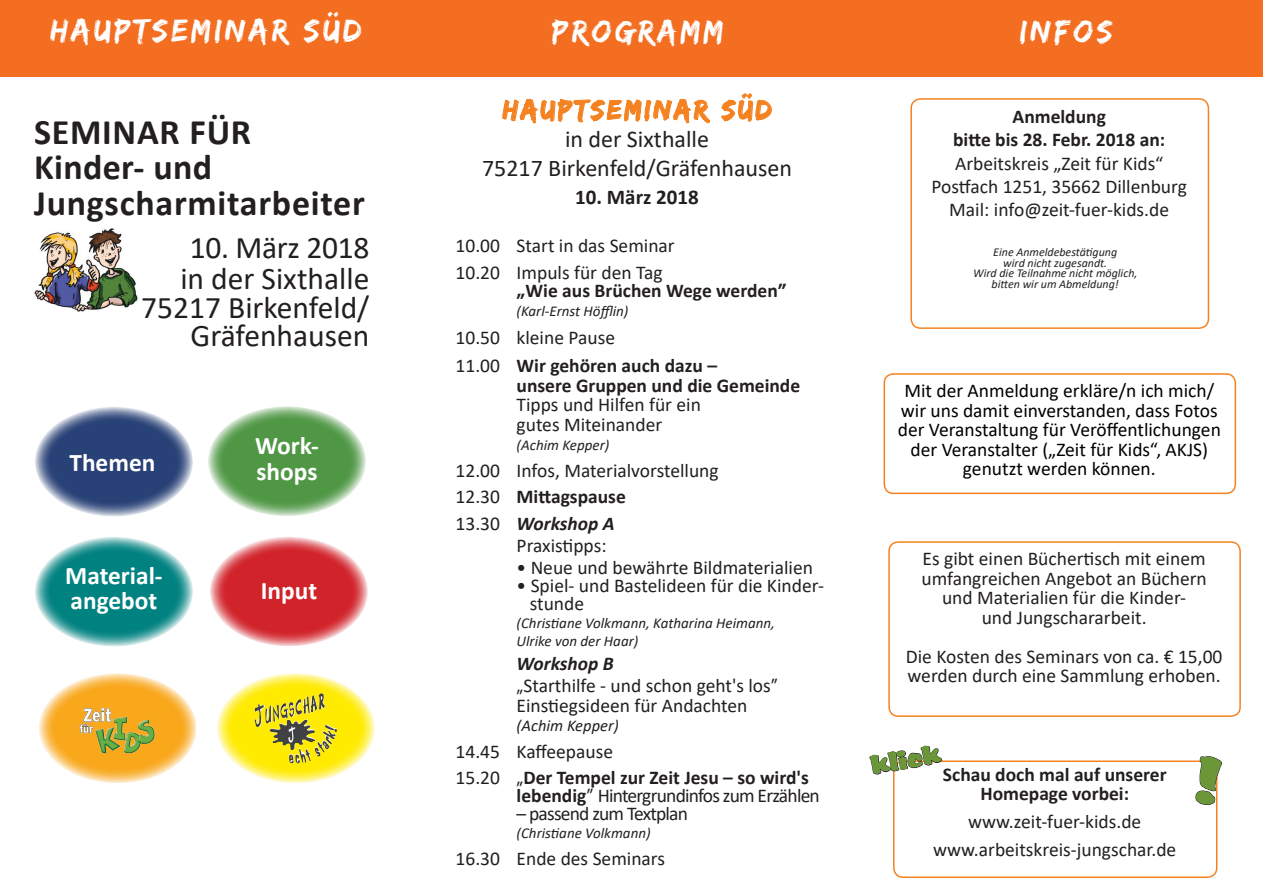
<style>
.page{position:relative;width:1263px;height:893px;background:#fff}
.page>*{position:absolute;margin:0;border:0;box-sizing:border-box;transform-origin:0 0}
.t1{font:700 36px/35.4px "Calibri";letter-spacing:.02em;color:#231f20}
.t2{font:33px "Edo";letter-spacing:.1em;color:#fff}
.t3{font:31.5px/29.2px "Calibri";color:#231f20;text-align:right}
.t4{font:28.5px "Edo";letter-spacing:.1em;color:#f58220}
.t5{font:27px "Market";color:#6b9738}
.t6{font:700 25.35px/25.3px "Calibri";color:#fff}
.t7{font:24px/28.5px "Calibri";color:#231f20;text-align:center}
.t8{font:700 21px "Calibri";color:#231f20}
.t9{font:19.5px/19.5px "Calibri";color:#231f20}
.t10{font:700 19.5px/26.5px "Calibri";color:#231f20;text-align:center}
.t11{font:19.5px/19.5px "Calibri";color:#000;text-align:center}
.t12{font:19.5px "Calibri";letter-spacing:-.04em;color:#231f20}
.t13{font:italic 16.5px "Calibri";color:#231f20}
.t14{font:italic 15px/18px "Calibri";color:#231f20}
.t15{font:italic 12px/10.5px "Calibri";color:#231f20;text-align:center}
.s1{font-family:"Myriad Pro"}
.s2{font-weight:700}
.s3{font-weight:700;font-style:italic}
.s4{font-weight:400}
.s5{font-family:"Myriad Pro";font-weight:400}
</style>
<div class="page">
<img style="left:34px;top:229px;width:103px;height:82px">
<svg style="left:35px;top:537px;width:158px;height:109px;background:#249392"></svg>
<svg style="left:210px;top:537px;width:158px;height:109px;background:#d74248"></svg>
<svg style="left:35px;top:407px;width:158px;height:110px;background:#485d8a"></svg>
<svg style="left:208px;top:406px;width:158px;height:110px;background:#68a55f"></svg>
<svg style="left:217px;top:673px;width:158px;height:110px;background:#fcec3a"></svg>
<img style="left:255px;top:693px;width:82px;height:57px">
<svg style="left:39px;top:673px;width:158px;height:110px;background:#fab94b"></svg>
<img style="left:78px;top:700px;width:79px;height:56px">
<div style="left:0;top:0;width:412px;height:77px;background:#f36e21"></div>
<div style="left:412px;top:0;width:851px;height:77px;background:#f36e21"></div>
<svg style="left:502px;top:99px;width:208px;height:25px"></svg>
<svg style="left:721px;top:93px;width:51px;height:29px"></svg>
<div style="left:910px;top:98px;width:299px;height:231px;border:2px solid #f58220;border-radius:9px"></div>
<div style="left:893px;top:760px;width:324px;height:118px;border:2px solid #f58220;border-radius:10px"></div>
<svg style="left:869px;top:745px;width:73px;height:42px"></svg>
<div style="left:888px;top:541px;width:353px;height:176px;border:2px solid #f58220;border-radius:9px"></div>
<div style="left:883px;top:373px;width:353px;height:121px;border:2px solid #f58220;border-radius:9px"></div>
<svg style="left:1193px;top:756px;width:29px;height:50px"></svg>
<h2 class="t2" style="left:50px;top:11px;width:313px">HAUPTSEMINAR SÜD</h2>
<h2 class="t2" style="left:552px;top:12px;width:172px">PROGRAMM</h2>
<h2 class="t2" style="left:1019px;top:12px;width:95px">INFOS</h2>
<h1 class="t1" style="left:34px;top:114px;width:332px">SEMINAR FÜR<br>Kinder- und<br>Jungscharmitarbeiter</h1>
<h3 class="t3" style="left:141px;top:233px;width:230px">10. März 2018<br>in der Sixthalle<br>75217 Birkenfeld/<br>Gräfenhausen</h3>
<p class="t6" style="left:255px;top:433px;width:65px">Work&shy;shops</p>
<p class="t6" style="left:69px;top:450px;width:87px">Themen</p>
<p class="t6" style="left:249px;top:454px;width:96px">Seminar-</p>
<p class="t6" style="left:65px;top:562px;width:99px">Material&shy;angebot</p>
<p class="t6" style="left:261px;top:578px;width:58px">Input</p>
<h3 class="t4" style="left:503px;top:93px;width:270px">HAUPTSEMINAR SÜD</h3>
<p class="t7" style="left:482px;top:125px;width:312px">in der Sixthalle<br>75217 Birkenfeld/Gräfenhausen</p>
<p class="t8" style="left:575px;top:183px;width:125px">10. März 2018</p>
<p class="t9" style="left:456px;top:232px;width:221px;line-height:26.5px">10.00 Start in das Seminar<br>10.20 Impuls für den Tag</p>
<p class="t10" style="left:517px;top:277px;width:272px"><span class="s1">„</span>Wie aus Brüchen Wege werden<span class="s1">”</span></p>
<p class="t14" style="left:517px;top:301px;width:113px">(Karl-Ernst Höfflin)</p>
<p class="t9" style="left:456px;top:323px;width:263px;line-height:28px">10.50 kleine Pause<br>11.00 <span class="s2">Wir gehören auch dazu –</span></p>
<p class="t10" style="left:517px;top:372px;width:285px">unsere Gruppen und die Gemeinde</p>
<p class="t9" style="left:517px;top:394px;width:186px">Tipps und Hilfen für ein gutes Miteinander</p>
<p class="t14" style="left:517px;top:435px;width:94px">(Achim Kepper)</p>
<p class="t9" style="left:456px;top:456px;width:265px;line-height:26.5px">12.00 Infos, Materialvorstellung<br>12.30 <span class="s2">Mittagspause<br></span>13.30 <span class="s3">Workshop A</span></p>
<p class="t9" style="left:517px;top:535px;width:92px">Praxistipps:</p>
<p class="t9" style="left:517px;top:557px;width:298px">• Neue und bewährte Bildmaterialien</p>
<p class="t9" style="left:530px;top:576px;width:296px;line-height:18px;text-indent:-13px">• Spiel- und Bastelideen für die Kinder&shy;stunde</p>
<p class="t14" style="left:517px;top:613px;width:260px">(Christiane Volkmann, Katharina Heimann,<br>Ulrike von der Haar)</p>
<p class="t9" style="left:517px;top:652px;width:263px;line-height:22.2px"><span class="s3">Workshop B<br></span><span class="s1">„</span>Starthilfe - und schon geht's los<span class="s1">”</span></p>
<p class="t9" style="left:517px;top:695px;width:232px">Einstiegsideen für Andachten</p>
<p class="t13" style="left:517px;top:714px;width:104px">(Achim Kepper)</p>
<p class="t10" style="left:456px;top:738px;width:355px;text-align:left"><span class="s4">14.45 Kaffeepause<br>15.20</span> <span class="s5">„</span>Der Tempel zur Zeit Jesu – so wird's</p>
<p class="t12" style="left:517px;top:782px;width:305px"><span class="s2">lebendig</span><span class="s1">”</span> Hintergrundinfos zum Erzählen</p>
<p class="t12" style="left:517px;top:800px;width:173px">– passend zum Textplan</p>
<p class="t14" style="left:517px;top:823px;width:136px">(Christiane Volkmann)</p>
<p class="t9" style="left:456px;top:848px;width:211px">16.30 Ende des Seminars</p>
<p class="t10" style="left:953px;top:104px;width:214px;line-height:23.4px">Anmeldung<br>bitte bis 28. Febr. 2018 an:</p>
<p class="t9" style="left:931px;top:151px;width:257px;line-height:23.4px;text-align:center">Arbeitskreis „Zeit für Kids“<br>Postfach 1251, 35662 Dillenburg<br>Mail: info@zeit-fuer-kids.de</p>
<p class="t15" style="left:973px;top:246px;width:166px">Eine Anmeldebestätigung<br>wird nicht zugesandt.<br>Wird die Teilnahme nicht möglich, bitten wir um Abmeldung!</p>
<p class="t11" style="left:898px;top:380px;width:325px">Mit der Anmeldung erkläre/n ich mich/ wir uns damit einverstanden, dass Fotos der Veranstaltung für Veröffentlichungen der Veranstalter („Zeit für Kids“, AKJS) genutzt werden können.</p>
<p class="t9" style="left:921px;top:548px;width:287px;text-align:center">Es gibt einen Büchertisch mit einem umfangreichen Angebot an Büchern und Materialien für die Kinder-<br>und Jungschararbeit.</p>
<p class="t9" style="left:906px;top:646px;width:318px">Die Kosten des Seminars von ca. € 15,00 werden durch eine Sammlung erhoben.</p>
<h3 class="t5" style="left:868px;top:749px;width:72px;rotate:-10deg">klick</h3>
<p class="t10" style="left:943px;top:764px;width:225px;line-height:19.5px">Schau doch mal auf unserer<br>Homepage vorbei:</p>
<p class="t9" style="left:933px;top:807px;width:245px;line-height:28px;text-align:center">www.zeit-fuer-kids.de www.arbeitskreis-jungschar.de</p>
</div>
